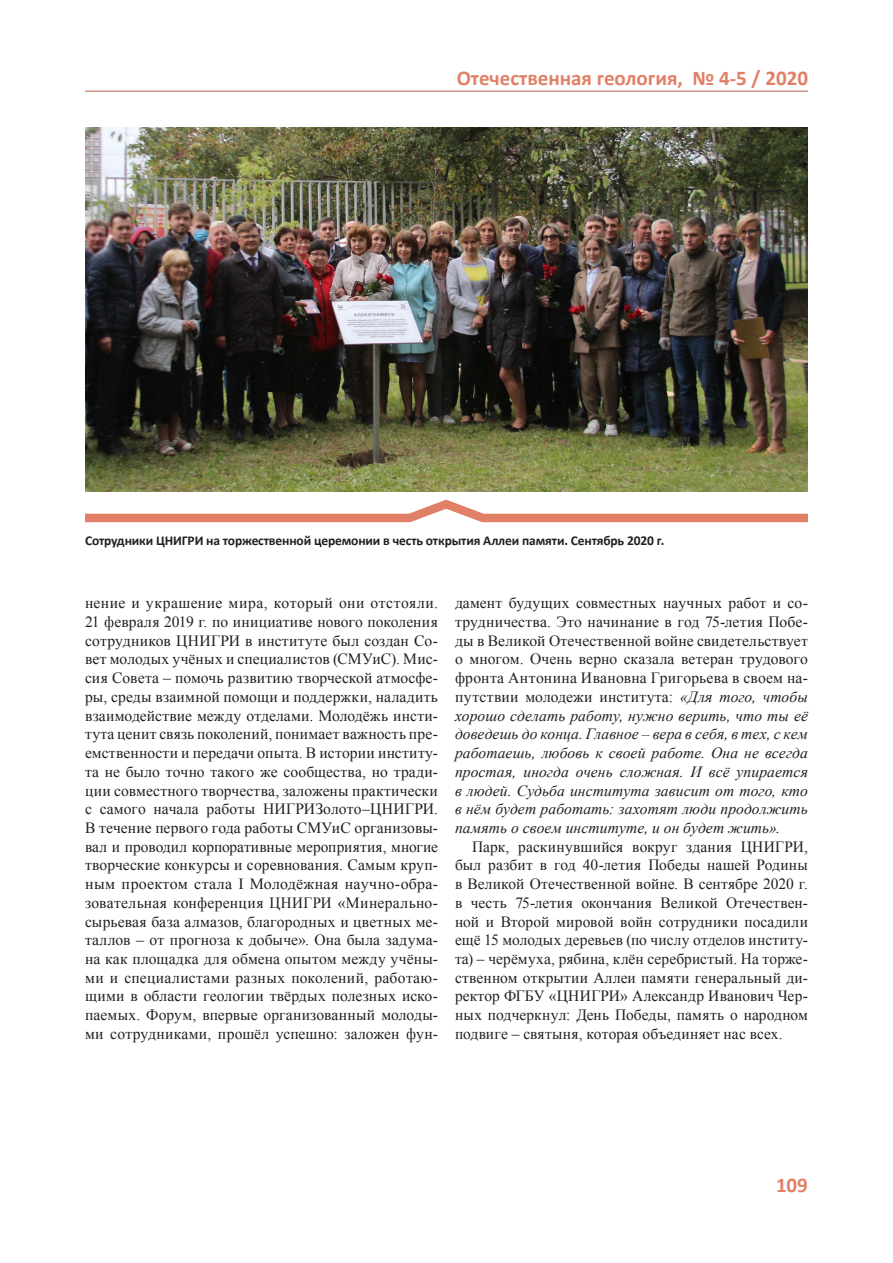
<style>
.page{position:relative;width:893px;height:1263px;background:#fff}
.page>*{position:absolute;margin:0;border:0;box-sizing:border-box;transform-origin:0 0}
.t1{font:700 21px "Calibri";color:#e18066}
.Основной_текст{font:15.6px/18.8px "Times New Roman";letter-spacing:.01em;color:#231f20;text-align:justify}
.Основной_текст-2{font:italic 15.6px/18.8px "Times New Roman";letter-spacing:.005em;color:#231f20;text-align:justify}
.t2{font:700 13.5px "Calibri";letter-spacing:-.01em;color:#231f20}
.s1{font-style:normal}
</style>
<div class="page">
<img style="left:85px;top:128px;width:723px;height:363px">
<svg style="left:85px;top:499px;width:723px;height:24px"></svg>
<hr style="left:85px;top:91px;width:723px;height:1px;background:#ba6f5c">
<h1 class="t1" style="left:457px;top:65px;width:353px">Отечественная геология, № 4-5 / 2020</h1>
<p class="t2" style="left:85px;top:532px;width:581px">Сотрудники ЦНИГРИ на торжественной церемонии в честь открытия Аллеи памяти. Сентябрь 2020 г.</p>
<p class="Основной_текст" style="left:85px;top:593px;width:354px">нение и украшение мира, который они отстояли.<br>21 февраля 2019 г. по инициативе нового поколения сотрудников ЦНИГРИ в институте был создан Со&shy;вет молодых учёных и специалистов (СМУиС). Мис&shy;сия Совета – помочь развитию творческой атмосфе&shy;ры, среды взаимной помощи и поддержки, наладить взаимодействие между отделами. Молодёжь инсти&shy;тута ценит связь поколений, понимает важность пре&shy;емственности и передачи опыта. В истории институ&shy;та не было точно такого же сообщества, но тради&shy;ции совместного творчества, заложены практически с самого начала работы НИГРИЗолото–ЦНИГРИ.<br>В течение первого года работы СМУиС организовы&shy;вал и проводил корпоративные мероприятия, многие творческие конкурсы и соревнования. Самым круп&shy;ным проектом стала I Молодёжная научно-обра&shy;зовательная конференция ЦНИГРИ «Минерально&shy;сырьевая база алмазов, благородных и цветных ме&shy;таллов – от прогноза к добыче». Она была задума&shy;на как площадка для обмена опытом между учёны&shy;ми и специалистами разных поколений, работаю&shy;щими в области геологии твёрдых полезных иско&shy;паемых. Форум, впервые организованный молоды&shy;ми сотрудниками, прошёл успешно: заложен фун-</p>
<p class="Основной_текст-2" style="left:455px;top:593px;width:354px"><span class="s1">дамент будущих совместных научных работ и со&shy;трудничества. Это начинание в год 75‑летия Побе&shy;ды в Великой Отечественной войне свидетельствует о многом. Очень верно сказала ветеран трудового фронта Антонина Ивановна Григорьева в своем на&shy;путствии молодежи института:</span> «Для того, чтобы хорошо сделать работу, нужно верить, что ты её доведешь до конца. Главное – вера в себя, в тех, с кем работаешь, любовь к своей работе. Она не всегда простая, иногда очень сложная. И всё упирается в людей. Судьба института зависит от того, кто в нём будет работать: захотят люди продолжить память о своем институте, и он будет жить».</p>
<p class="Основной_текст" style="left:455px;top:837px;width:354px;text-indent:17px">Парк, раскинувшийся вокруг здания ЦНИГРИ, был разбит в год 40‑летия Победы нашей Родины в Великой Отечественной войне. В сентябре 2020 г. в честь 75‑летия окончания Великой Отечествен&shy;ной и Второй мировой войн сотрудники посадили ещё 15 молодых деревьев (по числу отделов институ&shy;та) – черёмуха, рябина, клён серебристый. На торже&shy;ственном открытии Аллеи памяти генеральный ди&shy;ректор ФГБУ «ЦНИГРИ» Александр Иванович Чер&shy;ных подчеркнул: День Победы, память о народном подвиге – святыня, которая объединяет нас всех.</p>
<h1 class="t1" style="left:776px;top:1171px;width:33px">109</h1>
</div>
